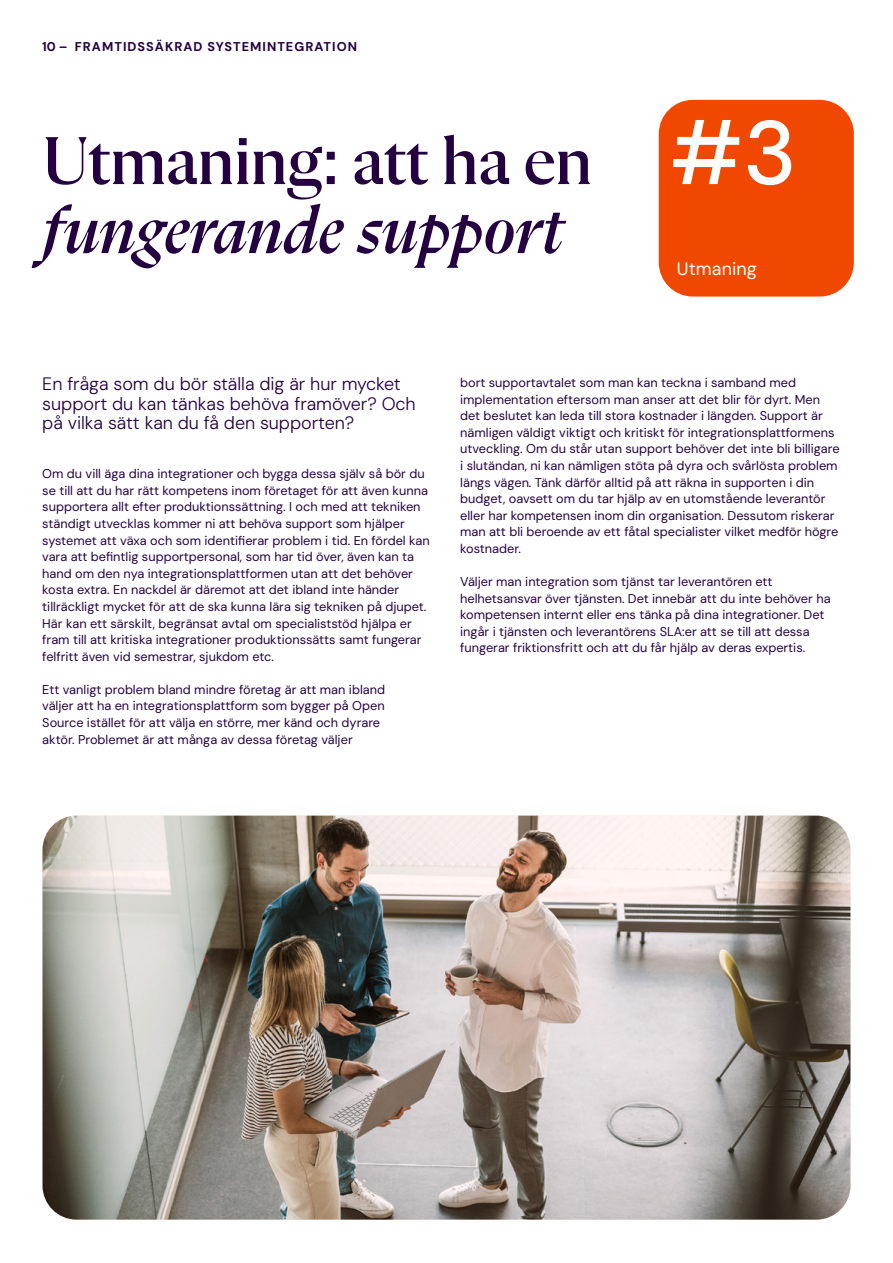
<style>
.page{position:relative;width:893px;height:1263px;background:#fff}
.page>*{position:absolute;margin:0;border:0;box-sizing:border-box;transform-origin:0 0}
.t1{font:500 90px "DM Sans";color:#fff}
.t2{font:italic 500 69px "Flecha M";letter-spacing:-.005em;color:#240041}
.t3{font:500 69px "Flecha M";letter-spacing:-.005em;color:#240041}
.t4{font:300 18px/19.8px "DM Sans";letter-spacing:-.005em;color:#240041}
.t5{font:18px "DM Sans 9 pt";color:#fff}
.t6{font:12.75px/16.6px "DM Sans";color:#240041}
.t7{font:700 12.75px "DM Sans";letter-spacing:.08em;color:#240041}
</style>
<div class="page">
<img style="left:43px;top:816px;width:807px;height:403px">
<div style="left:659px;top:100px;width:195px;height:197px;background:#f04800;border-radius:34px"></div>
<p class="t7" style="left:42px;top:39px;width:316px">10 – FRAMTIDSSÄKRAD SYSTEMINTEGRATION</p>
<h2 class="t3" style="left:43px;top:123px;width:551px">Utmaning: att ha en</h2>
<h2 class="t2" style="left:43px;top:192px;width:523px">fungerande support</h2>
<h1 class="t1" style="left:669px;top:97px;width:129px">#3</h1>
<h3 class="t5" style="left:677px;top:258px;width:81px">Utmaning</h3>
<h3 class="t4" style="left:42px;top:373px;width:375px">En fråga som du bör ställa dig är hur mycket support du kan tänkas behöva framöver? Och på vilka sätt kan du få den supporten?</h3>
<p class="t6" style="left:42px;top:465px;width:389px">Om du vill äga dina integrationer och bygga dessa själv så bör du se till att du har rätt kompetens inom företaget för att även kunna supportera allt efter produktionssättning. I och med att tekniken ständigt utvecklas kommer ni att behöva support som hjälper systemet att växa och som identifierar problem i tid. En fördel kan vara att befintlig supportpersonal, som har tid över, även kan ta hand om den nya integrationsplattformen utan att det behöver kosta extra. En nackdel är däremot att det ibland inte händer tillräckligt mycket för att de ska kunna lära sig tekniken på djupet.<br>Här kan ett särskilt, begränsat avtal om specialiststöd hjälpa er fram till att kritiska integrationer produktionssätts samt fungerar felfritt även vid semestrar, sjukdom etc.</p>
<p class="t6" style="left:42px;top:681px;width:344px">Ett vanligt problem bland mindre företag är att man ibland väljer att ha en integrationsplattform som bygger på Open Source istället för att välja en större, mer känd och dyrare aktör. Problemet är att många av dessa företag väljer</p>
<p class="t6" style="left:460px;top:374px;width:381px">bort supportavtalet som man kan teckna i samband med implementation eftersom man anser att det blir för dyrt. Men det beslutet kan leda till stora kostnader i längden. Support är nämligen väldigt viktigt och kritiskt för integrationsplattformens utveckling. Om du står utan support behöver det inte bli billigare i slutändan, ni kan nämligen stöta på dyra och svårlösta problem längs vägen. Tänk därför alltid på att räkna in supporten i din budget, oavsett om du tar hjälp av en utomstående leverantör eller har kompetensen inom din organisation. Dessutom riskerar man att bli beroende av ett fåtal specialister vilket medför högre kostnader.</p>
<p class="t6" style="left:460px;top:573px;width:372px">Väljer man integration som tjänst tar leverantören ett helhetsansvar över tjänsten. Det innebär att du inte behöver ha kompetensen internt eller ens tänka på dina integrationer. Det ingår i tjänsten och leverantörens SLA:er att se till att dessa fungerar friktionsfritt och att du får hjälp av deras expertis.</p>
</div>
